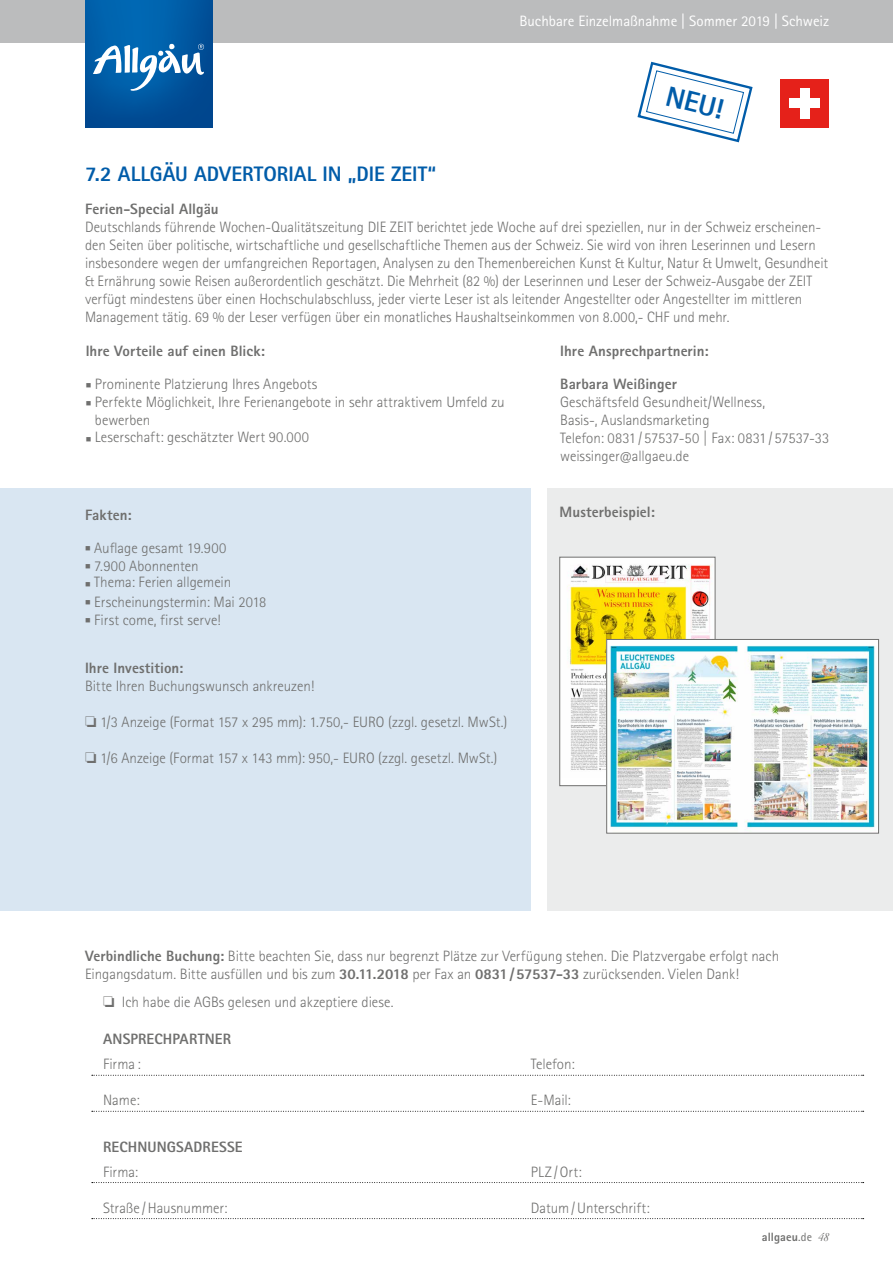
<style>
.page{position:relative;width:893px;height:1263px;background:#fff}
.page>*{position:absolute;margin:0;border:0;box-sizing:border-box;transform-origin:0 0}
.t1{font:800 28.5px "Rotis Sans Serif Pro";color:#005ca9}
.t2{font:800 21px "Rotis Sans Serif Pro";color:#005ca9}
.t3{font:300 15px/18px "Rotis Sans Serif Pro";color:#6f6f6e}
.t4{font:800 15px "Rotis Sans Serif Pro";letter-spacing:.005em;color:#6f6f6e}
.t5{font:15px "Rotis Sans Serif Pro";letter-spacing:-.005em;color:#fff}
.t6{font:800 12px "Rotis Sans Serif Pro";color:#6f6f6e}
.s1{font-weight:800}
.s2{font-weight:400}
.s3{font-family:"Cochin";font-weight:400;font-style:italic}
</style>
<div class="page">
<div style="left:0;top:488px;width:531px;height:423px;background:#d9e6f2"></div>
<div style="left:547px;top:488px;width:346px;height:423px;background:#ebecec"></div>
<svg style="left:92px;top:1075px;width:772px;height:1px"></svg>
<svg style="left:92px;top:1111px;width:772px;height:1px"></svg>
<svg style="left:92px;top:1182px;width:772px;height:1px"></svg>
<svg style="left:92px;top:1218px;width:772px;height:1px"></svg>
<div style="left:780px;top:79px;width:49px;height:49px;background:#e5211a"></div>
<div style="left:789px;top:99px;width:31px;height:9px;background:#fff"></div>
<div style="left:800px;top:88px;width:9px;height:30px;background:#fff"></div>
<img style="left:562px;top:559px;width:151px;height:219px">
<div style="left:560px;top:557px;width:155px;height:229px;border:1px solid #6f6f6e"></div>
<img style="left:608px;top:641px;width:269px;height:190px">
<div style="left:606px;top:639px;width:273px;height:194px;border:1px solid #6f6f6e"></div>
<div style="left:0;top:0;width:893px;height:43px;background:#bbbcbd"></div>
<img style="left:85px;top:0;width:128px;height:128px">
<svg style="left:93px;top:44px;width:111px;height:47px"></svg>
<svg style="left:637px;top:61px;width:116px;height:82px"></svg>
<p class="t5" style="left:519px;top:13px;width:311px">Buchbare Einzelmaßnahme | Sommer 2019 | Schweiz</p>
<h1 class="t1" style="left:671px;top:78px;width:60px;rotate:14deg">NEU !</h1>
<h2 class="t2" style="left:85px;top:160px;width:353px">7.2 Allgäu Advertorial in „Die Zeit“</h2>
<p class="t4" style="left:85px;top:199px;width:135px">Ferien-Special Allgäu</p>
<p class="t3" style="left:85px;top:218px;width:745px">Deutschlands führende Wochen-Qualitätszeitung DIE ZEIT berichtet jede Woche auf drei speziellen, nur in der Schweiz erscheinen&shy;den Seiten über politische, wirtschaftliche und gesellschaftliche Themen aus der Schweiz. Sie wird von ihren Leserinnen und Lesern insbesondere wegen der umfangreichen Reportagen, Analysen zu den Themenbereichen Kunst &amp; Kultur, Natur &amp; Umwelt, Gesundheit &amp; Ernährung sowie Reisen außerordentlich geschätzt. Die Mehrheit (82 %) der Leserinnen und Leser der Schweiz-Ausgabe der ZEIT verfügt mindestens über einen Hochschulabschluss, jeder vierte Leser ist als leitender Angestellter oder Angestellter im mittleren Management tätig. 69 % der Leser verfügen über ein monatliches Haushaltseinkommen von 8.000,- CHF und mehr.</p>
<p class="t4" style="left:86px;top:341px;width:181px">Ihre Vorteile auf einen Blick:</p>
<p class="t3" style="left:86px;top:375px;width:233px">■ Prominente Platzierung Ihres Angebots</p>
<p class="t3" style="left:95px;top:393px;width:411px;text-indent:-9px">■ Perfekte Möglichkeit, Ihre Ferienangebote in sehr attraktivem Umfeld zu bewerben</p>
<p class="t3" style="left:86px;top:428px;width:225px">■ Leserschaft: geschätzter Wert 90.000</p>
<p class="t4" style="left:85px;top:505px;width:48px">Fakten:</p>
<p class="t3" style="left:85px;top:539px;width:143px">■ Auflage gesamt 19.900</p>
<p class="t3" style="left:85px;top:557px;width:115px">■ 7.900 Abonnenten</p>
<p class="t3" style="left:85px;top:573px;width:148px">■ Thema: Ferien allgemein</p>
<p class="t3" style="left:85px;top:593px;width:183px">■ Erscheinungstermin: Mai 2018</p>
<p class="t3" style="left:85px;top:611px;width:137px">■ First come, first serve!</p>
<p class="t4" style="left:85px;top:658px;width:100px">Ihre Investition:</p>
<p class="t3" style="left:85px;top:677px;width:231px">Bitte Ihren Buchungswunsch ankreuzen!</p>
<p class="t3" style="left:85px;top:713px;width:424px">❏ 1/3 Anzeige (Format 157 x 295 mm): 1.750,- EURO (zzgl. gesetzl. MwSt.)</p>
<p class="t3" style="left:85px;top:749px;width:414px">❏ 1/6 Anzeige (Format 157 x 143 mm): 950,- EURO (zzgl. gesetzl. MwSt.)</p>
<p class="t4" style="left:560px;top:341px;width:150px">Ihre Ansprechpartnerin:</p>
<p class="t4" style="left:560px;top:374px;width:118px">Barbara Weißinger</p>
<p class="t3" style="left:560px;top:393px;width:270px">Geschäftsfeld Gesundheit/Wellness,<br>Basis-, Auslandsmarketing<br>Telefon: 0831 / 57537-50 | Fax: 0831 / 57537-33 weissinger@allgaeu.de</p>
<p class="t4" style="left:560px;top:503px;width:97px">Musterbeispiel:</p>
<p class="t3" style="left:85px;top:947px;width:696px"><span class="s1">Verbindliche Buchung:</span> Bitte beachten Sie, dass nur begrenzt Plätze zur Verfügung stehen. Die Platzvergabe erfolgt nach<br>Eingangsdatum. Bitte ausfüllen und bis zum <span class="s1">30.11.2018</span> per Fax an <span class="s1">0831/57537-33</span> zurücksenden. Vielen Dank!</p>
<p class="t3" style="left:103px;top:993px;width:292px">❏ Ich habe die AGBs gelesen und akzeptiere diese.</p>
<p class="t4" style="left:103px;top:1029px;width:129px">Ansprechpartner</p>
<p class="t3" style="left:103px;top:1055px;width:39px">Firma :</p>
<p class="t3" style="left:103px;top:1091px;width:38px">Name:</p>
<p class="t4" style="left:103px;top:1137px;width:141px">Rechnungsadresse</p>
<p class="t3" style="left:103px;top:1163px;width:37px">Firma:</p>
<p class="t3" style="left:103px;top:1199px;width:126px">Straße /Hausnummer:</p>
<p class="t3" style="left:531px;top:1055px;width:45px">Telefon:</p>
<p class="t3" style="left:531px;top:1091px;width:41px">E-Mail:</p>
<p class="t3" style="left:531px;top:1163px;width:52px">PLZ/Ort:</p>
<p class="t3" style="left:531px;top:1199px;width:120px">Datum/Unterschrift:</p>
<p class="t6" style="left:762px;top:1230px;width:69px">allgaeu<span class="s2">.de</span> <span class="s3">48</span></p>
</div>
